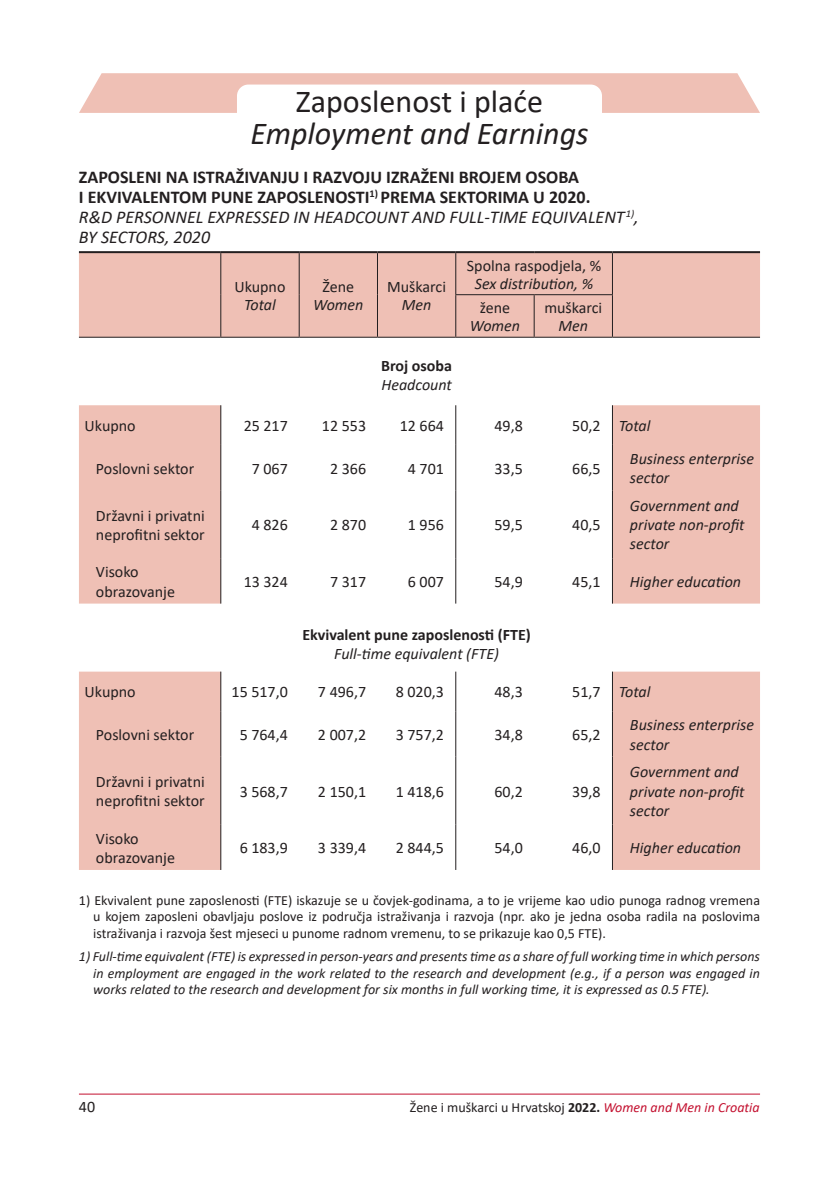
<style>
.page{position:relative;width:839px;height:1190px;background:#fff}
.page>*{position:absolute;margin:0;border:0;box-sizing:border-box;transform-origin:0 0}
.t1{font:italic 32px "Calibri";color:#231f20}
.t2{font:32px "Calibri";color:#231f20}
.t3{font:700 18px/20px "Calibri";color:#231f20}
.t4{font:16px/19.2px "Calibri";color:#231f20}
.t5{font:italic 16px/19.2px "Calibri";color:#231f20}
.t6{font:700 16px "Calibri";color:#231f20}
.t7{font:14px/16.8px "Calibri";color:#231f20;text-align:justify}
.t8{font:italic 14px/16.8px "Calibri";color:#231f20;text-align:justify}
.s1{font-weight:400;font-style:italic}
.s2{font-weight:700}
.s3{font-style:italic;color:#c3102f}
</style>
<div class="page">
<svg style="left:79px;top:73px;width:680px;height:40px"></svg>
<div style="left:237px;top:85px;width:364px;height:39px;background:#fff;border-radius:11px"></div>
<hr style="left:79px;top:1093px;width:680px;height:1px;background:#c3102f">
<svg style="left:79px;top:253px;width:680px;height:617px"></svg>
<hr style="left:220px;top:253px;width:1px;height:42px;background:#231f20">
<hr style="left:298px;top:253px;width:1px;height:42px;background:#231f20">
<hr style="left:377px;top:253px;width:1px;height:42px;background:#231f20">
<hr style="left:455px;top:253px;width:1px;height:41px;background:#231f20">
<hr style="left:611px;top:253px;width:1px;height:41px;background:#231f20">
<hr style="left:220px;top:295px;width:1px;height:42px;background:#231f20">
<hr style="left:298px;top:295px;width:1px;height:42px;background:#231f20">
<hr style="left:377px;top:295px;width:1px;height:42px;background:#231f20">
<hr style="left:79px;top:251px;width:142px;height:2px;background:#231f20">
<hr style="left:221px;top:251px;width:78px;height:2px;background:#231f20">
<hr style="left:299px;top:251px;width:78px;height:2px;background:#231f20">
<hr style="left:377px;top:251px;width:78px;height:2px;background:#231f20">
<hr style="left:455px;top:251px;width:79px;height:2px;background:#231f20">
<hr style="left:534px;top:251px;width:78px;height:2px;background:#231f20">
<hr style="left:612px;top:251px;width:147px;height:2px;background:#231f20">
<hr style="left:455px;top:295px;width:1px;height:42px;background:#231f20">
<hr style="left:533px;top:295px;width:1px;height:42px;background:#231f20">
<hr style="left:611px;top:295px;width:1px;height:42px;background:#231f20">
<hr style="left:455px;top:294px;width:79px;height:1px;background:#231f20">
<hr style="left:534px;top:294px;width:78px;height:1px;background:#231f20">
<hr style="left:79px;top:337px;width:142px;height:1px;background:#231f20">
<hr style="left:221px;top:337px;width:78px;height:1px;background:#231f20">
<hr style="left:299px;top:337px;width:78px;height:1px;background:#231f20">
<hr style="left:377px;top:337px;width:78px;height:1px;background:#231f20">
<hr style="left:455px;top:337px;width:79px;height:1px;background:#231f20">
<hr style="left:534px;top:337px;width:78px;height:1px;background:#231f20">
<hr style="left:612px;top:337px;width:147px;height:1px;background:#231f20">
<hr style="left:220px;top:405px;width:1px;height:40px;background:#231f20">
<hr style="left:455px;top:405px;width:1px;height:40px;background:#231f20">
<hr style="left:611px;top:405px;width:1px;height:40px;background:#231f20">
<hr style="left:220px;top:445px;width:1px;height:45px;background:#231f20">
<hr style="left:455px;top:445px;width:1px;height:45px;background:#231f20">
<hr style="left:611px;top:445px;width:1px;height:45px;background:#231f20">
<hr style="left:220px;top:490px;width:1px;height:68px;background:#231f20">
<hr style="left:455px;top:490px;width:1px;height:68px;background:#231f20">
<hr style="left:611px;top:490px;width:1px;height:68px;background:#231f20">
<hr style="left:220px;top:558px;width:1px;height:45px;background:#231f20">
<hr style="left:455px;top:558px;width:1px;height:45px;background:#231f20">
<hr style="left:611px;top:558px;width:1px;height:45px;background:#231f20">
<hr style="left:220px;top:671px;width:1px;height:40px;background:#231f20">
<hr style="left:455px;top:671px;width:1px;height:40px;background:#231f20">
<hr style="left:611px;top:671px;width:1px;height:40px;background:#231f20">
<hr style="left:220px;top:711px;width:1px;height:45px;background:#231f20">
<hr style="left:455px;top:711px;width:1px;height:45px;background:#231f20">
<hr style="left:611px;top:711px;width:1px;height:45px;background:#231f20">
<hr style="left:220px;top:756px;width:1px;height:68px;background:#231f20">
<hr style="left:455px;top:756px;width:1px;height:68px;background:#231f20">
<hr style="left:611px;top:756px;width:1px;height:68px;background:#231f20">
<hr style="left:220px;top:824px;width:1px;height:46px;background:#231f20">
<hr style="left:455px;top:824px;width:1px;height:46px;background:#231f20">
<hr style="left:611px;top:824px;width:1px;height:46px;background:#231f20">
<h1 class="t2" style="left:296px;top:79px;width:248px">Zaposlenost i plaće</h1>
<h1 class="t1" style="left:250px;top:111px;width:339px">Employment and Earnings</h1>
<p class="t3" style="left:79px;top:167px;width:561px">ZAPOSLENI NA ISTRAŽIVANJU I RAZVOJU IZRAŽENI BROJEM OSOBA<br>I EKVIVALENTOM PUNE ZAPOSLENOSTI<sup>1)</sup> PREMA SEKTORIMA U 2020.<br><span class="s1">R&amp;D PERSONNEL EXPRESSED IN HEADCOUNT AND FULL-TIME EQUIVALENT</span><sup>1)</sup><span class="s1">, BY SECTORS, 2020</span></p>
<p class="t4" style="left:234px;top:277px;width:52px">Ukupno</p>
<p class="t5" style="left:244px;top:294px;width:33px">Total</p>
<p class="t4" style="left:466px;top:255px;width:136px">Spolna raspodjela, %</p>
<p class="t5" style="left:474px;top:273px;width:120px">Sex distribution, %</p>
<p class="t4" style="left:479px;top:298px;width:32px">žene</p>
<p class="t5" style="left:469px;top:315px;width:52px">Women</p>
<p class="t4" style="left:322px;top:277px;width:33px">Žene</p>
<p class="t5" style="left:313px;top:294px;width:52px">Women</p>
<p class="t4" style="left:387px;top:277px;width:60px">Muškarci</p>
<p class="t5" style="left:401px;top:294px;width:31px">Men</p>
<p class="t4" style="left:544px;top:298px;width:59px">muškarci</p>
<p class="t5" style="left:558px;top:315px;width:31px">Men</p>
<p class="t6" style="left:381px;top:354px;width:72px">Broj osoba</p>
<p class="t5" style="left:381px;top:374px;width:72px">Headcount</p>
<p class="t4" style="left:85px;top:416px;width:52px">Ukupno</p>
<p class="t4" style="left:243px;top:416px;width:46px">25 217</p>
<p class="t4" style="left:322px;top:416px;width:46px">12 553</p>
<p class="t4" style="left:399px;top:416px;width:46px">12 664</p>
<p class="t4" style="left:494px;top:416px;width:30px">49,8</p>
<p class="t4" style="left:572px;top:416px;width:30px">50,2</p>
<p class="t5" style="left:618px;top:415px;width:33px">Total</p>
<p class="t4" style="left:96px;top:458px;width:100px">Poslovni sektor</p>
<p class="t4" style="left:251px;top:458px;width:38px">7 067</p>
<p class="t4" style="left:330px;top:458px;width:38px">2 366</p>
<p class="t4" style="left:407px;top:458px;width:38px">4 701</p>
<p class="t4" style="left:494px;top:458px;width:30px">33,5</p>
<p class="t4" style="left:572px;top:458px;width:30px">66,5</p>
<p class="t5" style="left:629px;top:448px;width:126px">Business enterprise sector</p>
<p class="t4" style="left:96px;top:505px;width:110px">Državni i privatni neprofitni sektor</p>
<p class="t4" style="left:251px;top:515px;width:38px">4 826</p>
<p class="t4" style="left:330px;top:515px;width:38px">2 870</p>
<p class="t4" style="left:407px;top:515px;width:38px">1 956</p>
<p class="t4" style="left:494px;top:515px;width:30px">59,5</p>
<p class="t4" style="left:572px;top:515px;width:30px">40,5</p>
<p class="t5" style="left:629px;top:495px;width:116px">Government and private non-profit sector</p>
<p class="t4" style="left:96px;top:562px;width:80px">Visoko obrazovanje</p>
<p class="t4" style="left:243px;top:571px;width:46px">13 324</p>
<p class="t4" style="left:330px;top:571px;width:38px">7 317</p>
<p class="t4" style="left:407px;top:571px;width:38px">6 007</p>
<p class="t4" style="left:494px;top:571px;width:30px">54,9</p>
<p class="t4" style="left:572px;top:571px;width:30px">45,1</p>
<p class="t5" style="left:629px;top:571px;width:113px">Higher education</p>
<p class="t6" style="left:302px;top:623px;width:230px">Ekvivalent pune zaposlenosti (FTE)</p>
<p class="t5" style="left:334px;top:643px;width:166px">Full-time equivalent (FTE)</p>
<p class="t4" style="left:85px;top:682px;width:52px">Ukupno</p>
<p class="t4" style="left:231px;top:682px;width:58px">15 517,0</p>
<p class="t4" style="left:318px;top:682px;width:50px">7 496,7</p>
<p class="t4" style="left:395px;top:682px;width:50px">8 020,3</p>
<p class="t4" style="left:494px;top:682px;width:30px">48,3</p>
<p class="t4" style="left:572px;top:682px;width:30px">51,7</p>
<p class="t5" style="left:618px;top:682px;width:33px">Total</p>
<p class="t4" style="left:96px;top:724px;width:100px">Poslovni sektor</p>
<p class="t4" style="left:239px;top:724px;width:50px">5 764,4</p>
<p class="t4" style="left:318px;top:724px;width:50px">2 007,2</p>
<p class="t4" style="left:395px;top:724px;width:50px">3 757,2</p>
<p class="t4" style="left:494px;top:724px;width:30px">34,8</p>
<p class="t4" style="left:572px;top:724px;width:30px">65,2</p>
<p class="t5" style="left:629px;top:714px;width:126px">Business enterprise sector</p>
<p class="t4" style="left:96px;top:771px;width:110px">Državni i privatni neprofitni sektor</p>
<p class="t4" style="left:239px;top:781px;width:50px">3 568,7</p>
<p class="t4" style="left:318px;top:781px;width:50px">2 150,1</p>
<p class="t4" style="left:395px;top:781px;width:50px">1 418,6</p>
<p class="t4" style="left:494px;top:781px;width:30px">60,2</p>
<p class="t4" style="left:572px;top:781px;width:30px">39,8</p>
<p class="t5" style="left:629px;top:762px;width:116px">Government and private non-profit sector</p>
<p class="t4" style="left:96px;top:828px;width:80px">Visoko obrazovanje</p>
<p class="t4" style="left:239px;top:838px;width:50px">6 183,9</p>
<p class="t4" style="left:318px;top:838px;width:50px">3 339,4</p>
<p class="t4" style="left:395px;top:838px;width:50px">2 844,5</p>
<p class="t4" style="left:494px;top:838px;width:30px">54,0</p>
<p class="t4" style="left:572px;top:838px;width:30px">46,0</p>
<p class="t5" style="left:629px;top:837px;width:113px">Higher education</p>
<p class="t7" style="left:93px;top:891px;width:668px;text-indent:-14px">1) Ekvivalent pune zaposlenosti (FTE) iskazuje se u čovjek-godinama, a to je vrijeme kao udio punoga radnog vremena u kojem zaposleni obavljaju poslove iz područja istraživanja i razvoja (npr. ako je jedna osoba radila na poslovima istraživanja i razvoja šest mjeseci u punome radnom vremenu, to se prikazuje kao 0,5 FTE).</p>
<p class="t8" style="left:93px;top:947px;width:668px;text-indent:-14px">1) Full-time equivalent (FTE) is expressed in person-years and presents time as a share of full working time in which persons in employment are engaged in the work related to the research and development (e.g., if a person was engaged in works related to the research and development for six months in full working time, it is expressed as 0.5 FTE).</p>
<p class="t4" style="left:79px;top:1096px;width:18px">40</p>
<p class="t7" style="left:410px;top:1098px;width:351px">Žene i muškarci u Hrvatskoj <span class="s2">2022.</span> <span class="s3">Women and Men in Croatia</span></p>
</div>
